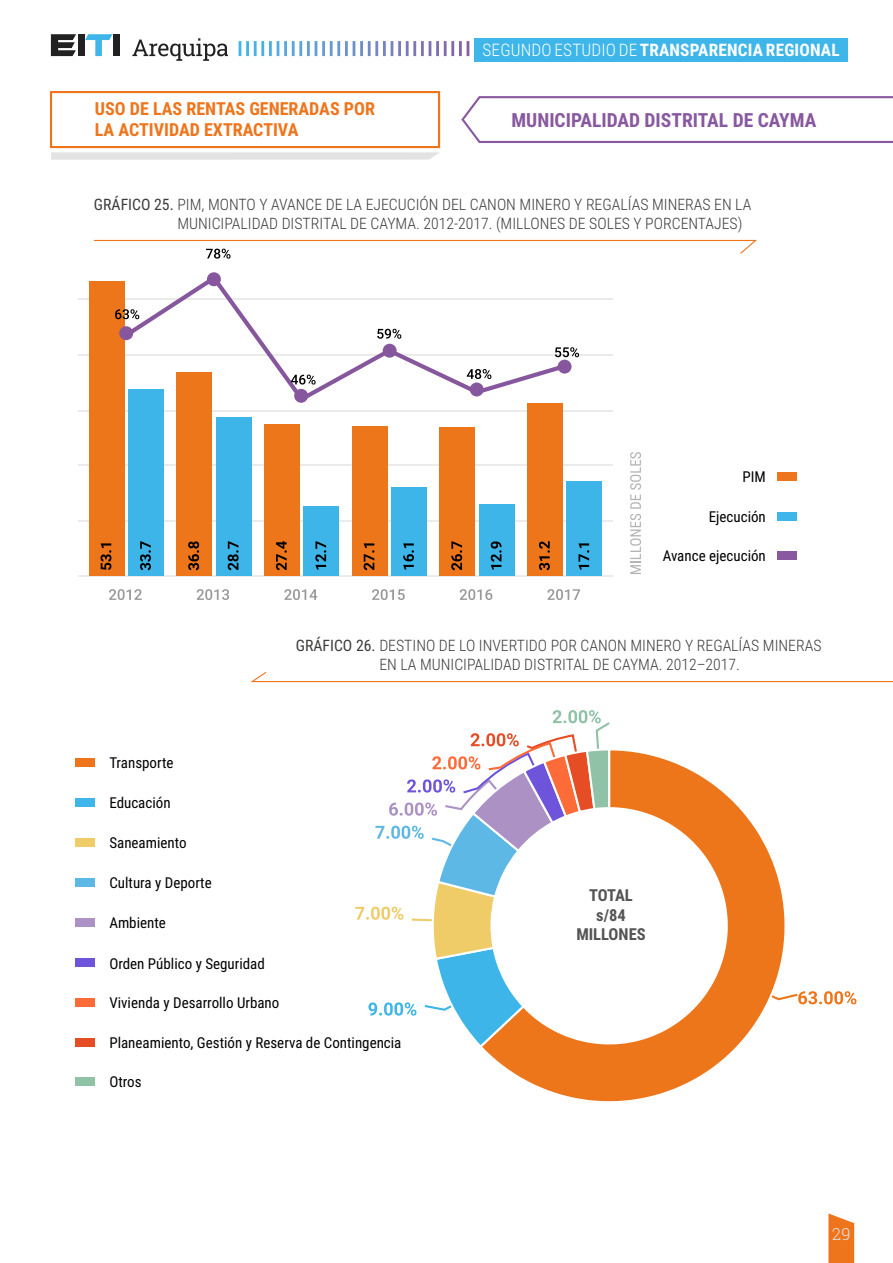
<style>
.page{position:relative;width:893px;height:1263px;background:#fff}
.page>*{position:absolute;margin:0;border:0;box-sizing:border-box;transform-origin:0 0}
.t1{font:700 19.5px "Roboto Condensed";color:#8858a0}
.t2{font:700 18px/21.6px "Roboto Condensed";color:#ee751c}
.t3{font:700 17.25px "Roboto Condensed";letter-spacing:.01em;color:#fff}
.t4{font:700 16.5px/19.8px "Roboto Condensed";color:#555454;text-align:center}
.t5{font:300 16.5px "Roboto Slab";color:#e3e3e3}
.t6{font:300 15.75px/18.9px "Roboto Condensed";color:#3c3c3b}
.t7{font:15px "Roboto Condensed";color:#000}
.s1{font-weight:300}
.s2{font-weight:400}
</style>
<div class="page">
<svg style="left:828px;top:1213px;width:26px;height:50px"></svg>
<svg style="left:467px;top:41px;width:2px;height:15px"></svg>
<hr style="left:459px;top:41px;width:3px;height:15px;background:#8563a8">
<hr style="left:451px;top:41px;width:3px;height:15px;background:#8266aa">
<hr style="left:444px;top:41px;width:3px;height:15px;background:#826aad">
<hr style="left:436px;top:41px;width:3px;height:15px;background:#816daf">
<svg style="left:429px;top:41px;width:2px;height:15px"></svg>
<hr style="left:421px;top:41px;width:3px;height:15px;background:#7e74b4">
<hr style="left:413px;top:41px;width:3px;height:15px;background:#7d77b6">
<hr style="left:406px;top:41px;width:3px;height:15px;background:#7a7ab9">
<hr style="left:398px;top:41px;width:3px;height:15px;background:#797dbb">
<svg style="left:391px;top:41px;width:2px;height:15px"></svg>
<hr style="left:383px;top:41px;width:3px;height:15px;background:#7485c1">
<hr style="left:375px;top:41px;width:3px;height:15px;background:#7388c4">
<hr style="left:368px;top:41px;width:3px;height:15px;background:#728bc6">
<hr style="left:360px;top:41px;width:3px;height:15px;background:#6e8ec8">
<svg style="left:353px;top:41px;width:2px;height:15px"></svg>
<hr style="left:345px;top:41px;width:3px;height:15px;background:#6c94cd">
<hr style="left:337px;top:41px;width:3px;height:15px;background:#6896cf">
<hr style="left:330px;top:41px;width:3px;height:15px;background:#6699d1">
<hr style="left:322px;top:41px;width:3px;height:15px;background:#659cd3">
<svg style="left:315px;top:41px;width:2px;height:15px"></svg>
<hr style="left:307px;top:41px;width:3px;height:15px;background:#5fa0d7">
<hr style="left:299px;top:41px;width:3px;height:15px;background:#5da3da">
<hr style="left:292px;top:41px;width:3px;height:15px;background:#58a5db">
<hr style="left:284px;top:41px;width:3px;height:15px;background:#55a9de">
<svg style="left:277px;top:41px;width:2px;height:15px"></svg>
<hr style="left:269px;top:41px;width:3px;height:15px;background:#4dade2">
<hr style="left:261px;top:41px;width:3px;height:15px;background:#4aafe4">
<hr style="left:254px;top:41px;width:3px;height:15px;background:#48b2e6">
<hr style="left:246px;top:41px;width:3px;height:15px;background:#41b4e8">
<svg style="left:239px;top:41px;width:2px;height:15px"></svg>
<div style="left:474px;top:38px;width:373px;height:23px;background:#3eb6e9"></div>
<svg style="left:132px;top:38px;width:96px;height:23px"></svg>
<svg style="left:85px;top:34px;width:27px;height:22px"></svg>
<svg style="left:51px;top:34px;width:25px;height:22px"></svg>
<div style="left:78px;top:34px;width:6px;height:22px;background:#212121"></div>
<div style="left:114px;top:34px;width:6px;height:22px;background:#212121"></div>
<hr style="left:78px;top:575px;width:535px;height:2px;background:#ebebeb">
<hr style="left:78px;top:520px;width:535px;height:1px;background:#ebebeb">
<hr style="left:78px;top:464px;width:535px;height:2px;background:#ebebeb">
<hr style="left:78px;top:410px;width:535px;height:2px;background:#ebebeb">
<hr style="left:78px;top:354px;width:535px;height:2px;background:#ebebeb">
<hr style="left:78px;top:298px;width:535px;height:2px;background:#ebebeb">
<svg style="left:109px;top:589px;width:33px;height:11px"></svg>
<svg style="left:197px;top:589px;width:32px;height:11px"></svg>
<svg style="left:284px;top:589px;width:33px;height:11px"></svg>
<svg style="left:372px;top:589px;width:33px;height:11px"></svg>
<svg style="left:460px;top:589px;width:32px;height:11px"></svg>
<svg style="left:547px;top:589px;width:33px;height:11px"></svg>
<div style="left:89px;top:281px;width:35px;height:294px;background:#ed751a"></div>
<div style="left:176px;top:372px;width:36px;height:203px;background:#ed751a"></div>
<div style="left:264px;top:424px;width:36px;height:151px;background:#ed751a"></div>
<div style="left:352px;top:426px;width:36px;height:149px;background:#ed751a"></div>
<div style="left:439px;top:427px;width:36px;height:148px;background:#ed751a"></div>
<div style="left:527px;top:403px;width:36px;height:172px;background:#ed751a"></div>
<div style="left:128px;top:389px;width:36px;height:186px;background:#3db5e8"></div>
<div style="left:216px;top:417px;width:36px;height:158px;background:#3db5e8"></div>
<div style="left:303px;top:506px;width:36px;height:69px;background:#3db5e8"></div>
<div style="left:391px;top:487px;width:36px;height:88px;background:#3db5e8"></div>
<div style="left:479px;top:504px;width:36px;height:71px;background:#3db5e8"></div>
<div style="left:566px;top:481px;width:36px;height:94px;background:#3db5e8"></div>
<svg style="left:101px;top:543px;width:10px;height:27px"></svg>
<svg style="left:188px;top:541px;width:11px;height:29px"></svg>
<svg style="left:276px;top:541px;width:11px;height:29px"></svg>
<svg style="left:364px;top:543px;width:10px;height:27px"></svg>
<svg style="left:451px;top:541px;width:11px;height:29px"></svg>
<svg style="left:539px;top:541px;width:11px;height:29px"></svg>
<svg style="left:140px;top:541px;width:11px;height:29px"></svg>
<svg style="left:228px;top:541px;width:11px;height:29px"></svg>
<svg style="left:315px;top:541px;width:11px;height:28px"></svg>
<svg style="left:403px;top:543px;width:11px;height:26px"></svg>
<svg style="left:491px;top:541px;width:11px;height:28px"></svg>
<svg style="left:578px;top:543px;width:11px;height:26px"></svg>
<svg style="left:121px;top:273px;width:449px;height:131px"></svg>
<div style="left:119px;top:326px;width:14px;height:14px;background:#87579e;border-radius:50%"></div>
<div style="left:207px;top:272px;width:14px;height:14px;background:#87579e;border-radius:50%"></div>
<div style="left:294px;top:389px;width:14px;height:14px;background:#87579e;border-radius:50%"></div>
<div style="left:383px;top:344px;width:14px;height:14px;background:#87579e;border-radius:50%"></div>
<div style="left:470px;top:382px;width:14px;height:14px;background:#87579e;border-radius:50%"></div>
<div style="left:558px;top:360px;width:14px;height:14px;background:#87579e;border-radius:50%"></div>
<svg style="left:115px;top:309px;width:24px;height:10px"></svg>
<svg style="left:291px;top:375px;width:25px;height:10px"></svg>
<svg style="left:377px;top:329px;width:24px;height:10px"></svg>
<svg style="left:467px;top:369px;width:24px;height:10px"></svg>
<svg style="left:555px;top:347px;width:24px;height:10px"></svg>
<svg style="left:630px;top:452px;width:11px;height:122px"></svg>
<svg style="left:788px;top:991px;width:68px;height:13px"></svg>
<svg style="left:484px;top:750px;width:304px;height:352px"></svg>
<svg style="left:355px;top:710px;width:257px;height:339px"></svg>
<div style="left:50px;top:91px;width:390px;height:57px;border:2px solid #ee751c"></div>
<svg style="left:51px;top:152px;width:389px;height:8px;background:#e5e5e5"></svg>
<svg style="left:250px;top:672px;width:643px;height:11px"></svg>
<svg style="left:93px;top:239px;width:664px;height:20px"></svg>
<svg style="left:461px;top:96px;width:432px;height:47px"></svg>
<div style="left:778px;top:472px;width:19px;height:8px;background:#ee751c"></div>
<div style="left:76px;top:758px;width:19px;height:9px;background:#ee751c"></div>
<div style="left:76px;top:838px;width:19px;height:9px;background:#f0cc69"></div>
<div style="left:76px;top:918px;width:19px;height:9px;background:#ab91c4"></div>
<div style="left:76px;top:959px;width:19px;height:8px;background:#6e54db"></div>
<div style="left:76px;top:998px;width:19px;height:9px;background:#fc6b38"></div>
<div style="left:76px;top:1038px;width:19px;height:8px;background:#e64d24"></div>
<div style="left:76px;top:1077px;width:19px;height:9px;background:#8fc2a6"></div>
<div style="left:778px;top:512px;width:19px;height:8px;background:#3eb6e9"></div>
<div style="left:76px;top:798px;width:19px;height:9px;background:#3eb6e9"></div>
<div style="left:76px;top:878px;width:19px;height:9px;background:#5eb8e6"></div>
<div style="left:778px;top:552px;width:19px;height:8px;background:#8858a0"></div>
<p class="t2" style="left:95px;top:97px;width:282px">USO DE LAS RENTAS GENERADAS POR<br>LA ACTIVIDAD EXTRACTIVA</p>
<p class="t3" style="left:482px;top:38px;width:359px"><span class="s1">SEGUNDO ESTUDIO DE</span> TRANSPARENCIA REGIONAL</p>
<p class="t1" style="left:511px;top:106px;width:306px">MUNICIPALIDAD DISTRITAL DE CAYMA</p>
<p class="t6" style="left:177px;top:194px;width:575px;text-indent:-83px"><span class="s2">GRÁFICO 25.</span> PIM, MONTO Y AVANCE DE LA EJECUCIÓN DEL CANON MINERO Y REGALÍAS MINERAS EN LA<br>MUNICIPALIDAD DISTRITAL DE CAYMA. 2012-2017. (MILLONES DE SOLES Y PORCENTAJES)</p>
<p class="t7" style="left:742px;top:466px;width:25px">PIM</p>
<p class="t7" style="left:709px;top:506px;width:59px">Ejecución</p>
<p class="t7" style="left:663px;top:546px;width:105px">Avance ejecución</p>
<p class="t7" style="left:109px;top:752px;width:66px">Transporte</p>
<p class="t7" style="left:109px;top:792px;width:63px">Educación</p>
<p class="t7" style="left:109px;top:833px;width:79px">Saneamiento</p>
<p class="t6" style="left:296px;top:635px;width:527px;text-align:center"><span class="s2">GRÁFICO 26.</span> DESTINO DE LO INVERTIDO POR CANON MINERO Y REGALÍAS MINERAS<br>EN LA MUNICIPALIDAD DISTRITAL DE CAYMA. 2012–2017.</p>
<p class="t7" style="left:109px;top:872px;width:104px">Cultura y Deporte</p>
<p class="t7" style="left:109px;top:912px;width:58px">Ambiente</p>
<p class="t7" style="left:109px;top:953px;width:157px">Orden Público y Seguridad</p>
<p class="t7" style="left:109px;top:992px;width:172px">Vivienda y Desarrollo Urbano</p>
<p class="t7" style="left:109px;top:1032px;width:294px">Planeamiento, Gestión y Reserva de Contingencia</p>
<p class="t7" style="left:109px;top:1071px;width:34px">Otros</p>
<p class="t4" style="left:576px;top:884px;width:71px">TOTAL s/84<br>MILLONES</p>
<p class="t5" style="left:832px;top:1222px;width:20px">29</p>
</div>
